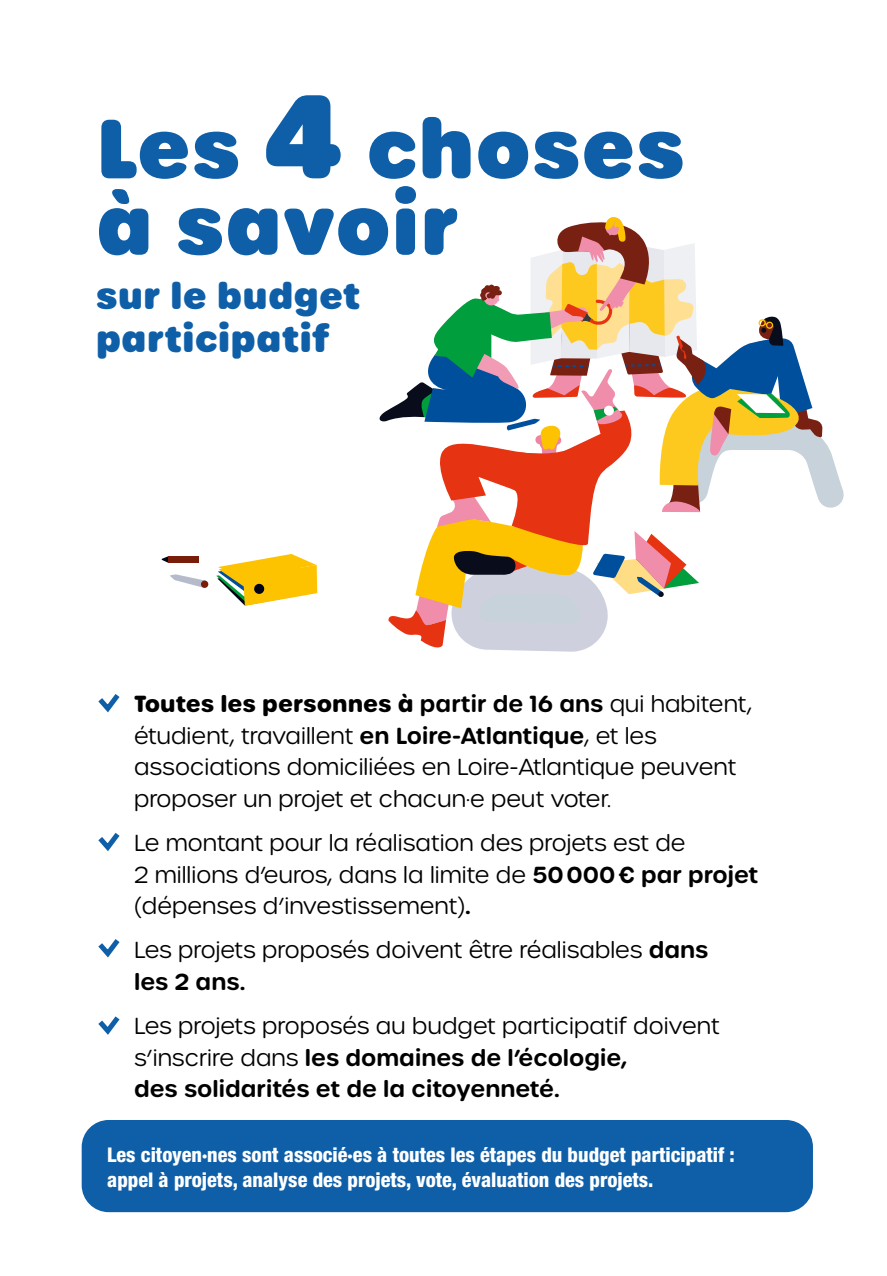
<style>
.page{position:relative;width:887px;height:1276px;background:#fff}
.page>*{position:absolute;margin:0;border:0;box-sizing:border-box;transform-origin:0 0}
.t1{font:800 81px/76.5px "Urbane Rounded";color:#0e5fa8}
.t2{font:800 36px/42.8px "Urbane Rounded";color:#0e5fa8}
.t3{font:300 22.5px/31.5px "Urbane Rounded";color:#000}
.t4{font:800 condensed 20.25px/24.8px "Helvetica Neue LT";color:#fff}
.s1{font-size:114.75px}
.s2{font-weight:700}
.s3{font-weight:600}
</style>
<div class="page">
<svg style="left:379px;top:217px;width:465px;height:435px"></svg>
<svg style="left:98px;top:694px;width:22px;height:19px"></svg>
<svg style="left:98px;top:832px;width:22px;height:19px"></svg>
<svg style="left:98px;top:939px;width:22px;height:19px"></svg>
<svg style="left:98px;top:1016px;width:22px;height:19px"></svg>
<div style="left:82px;top:1120px;width:731px;height:92px;background:#0e5fa8;border-radius:27px"></div>
<svg style="left:161px;top:556px;width:7px;height:7px"></svg>
<div style="left:168px;top:556px;width:31px;height:7px;background:#771d0a"></div>
<svg style="left:170px;top:574px;width:33px;height:14px"></svg>
<svg style="left:216px;top:554px;width:101px;height:52px"></svg>
<div style="left:254px;top:583px;width:10px;height:11px;background:#000416;border-radius:50%"></div>
<div style="left:201px;top:580px;width:7px;height:8px;background:#771d0a;border-radius:50%"></div>
<h1 class="t1" style="left:96px;top:111px;width:591px">Les <span class="s1">4</span> choses à savoir</h1>
<h2 class="t2" style="left:96px;top:275px;width:266px">sur le budget participatif</h2>
<p class="t3" style="left:134px;top:688px;width:619px"><span class="s2">Toutes les personnes à</span> <span class="s3">partir de 16 ans</span> qui habitent, étudient, travaillent <span class="s3">en Loire-Atlantique</span>, et les associations domiciliées en Loire-Atlantique peuvent proposer un projet et chacun·e peut voter.</p>
<p class="t3" style="left:134px;top:827px;width:626px">Le montant pour la réalisation des projets est de<br>2 millions d’euros, dans la limite de <span class="s3">50000€ par projet </span>(dépenses d’investissement)<span class="s3">.</span></p>
<p class="t3" style="left:134px;top:934px;width:576px">Les projets proposés doivent être réalisables <span class="s3">dans les 2 ans.</span></p>
<p class="t3" style="left:134px;top:1010px;width:587px">Les projets proposés au budget participatif doivent s’inscrire dans <span class="s3">les domaines de l’écologie,<br>des solidarités et de la citoyenneté.</span></p>
<p class="t4" style="left:107px;top:1142px;width:629px">Les citoyen·nes sont associé·es à toutes les étapes du budget participatif : appel à projets, analyse des projets, vote, évaluation des projets.</p>
</div>
